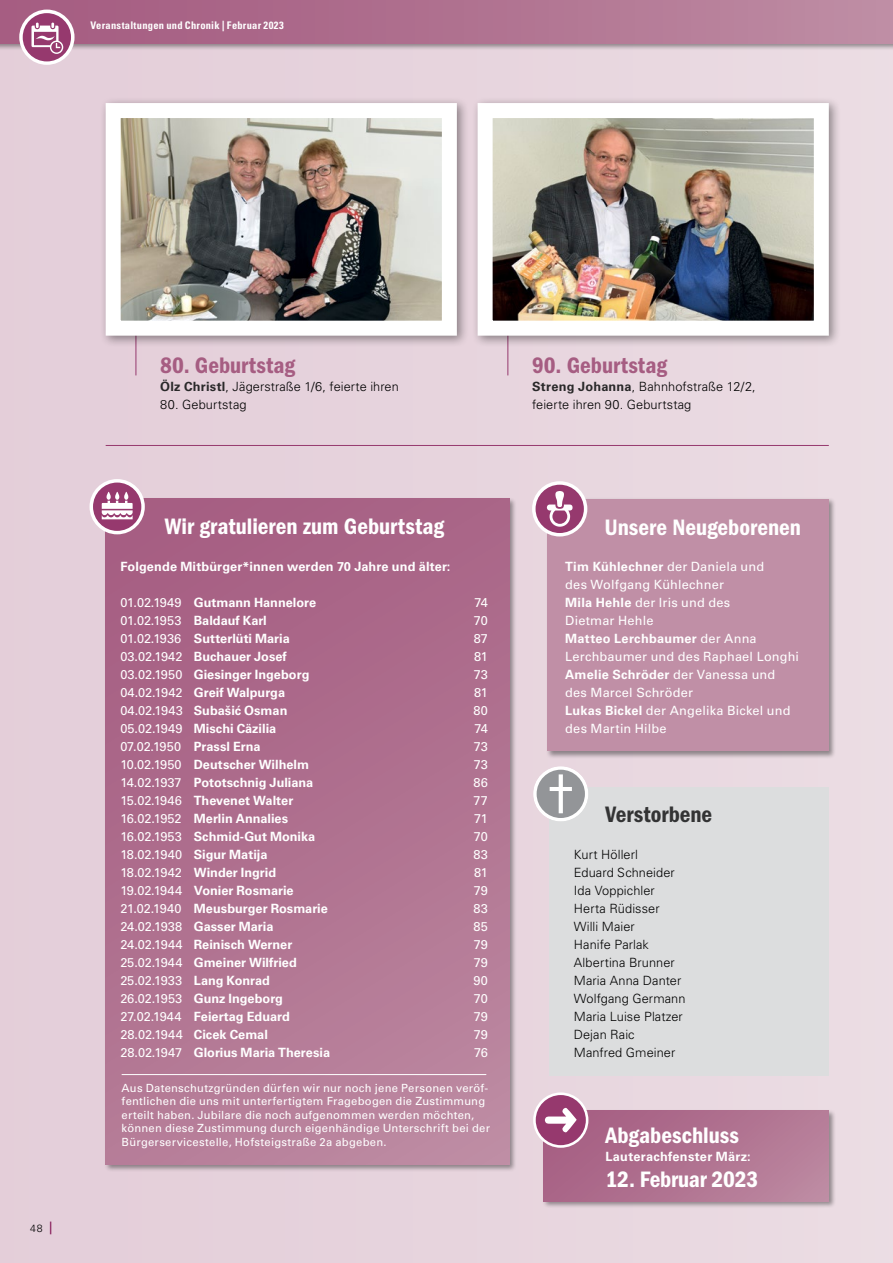
<style>
.page{position:relative;width:893px;height:1263px;background:#e7d4dd}
.page>*{position:absolute;margin:0;border:0;box-sizing:border-box;transform-origin:0 0}
.t1{font:600 22.5px "Franklin Gothic Cond ITC";letter-spacing:-.005em;color:#fff}
.t2{font:600 22.5px "Franklin Gothic Cond ITC";color:#a65d82}
.t3{font:600 22.5px "Franklin Gothic Cond ITC";color:#333334}
.t4{font:700 12.75px "Univers LT Pro 65";color:#fff}
.t5{font:300 12.75px/18px "Univers LT Pro 45";letter-spacing:.005em;color:#000}
.t6{font:12.75px/18px "Univers LT Pro 55 Roman";letter-spacing:.01em;color:#fff}
.t7{font:700 12.75px "Univers LT Pro 65";letter-spacing:.02em;color:#fff}
.t8{font:11.25px/13.5px "Univers LT Pro 55 Roman";letter-spacing:.02em;color:#fff}
.t9{font:700 condensed 10.5px "Univers LT Pro";letter-spacing:.025em;color:#fff}
.t10{font:300 10.5px "Univers LT Pro 45";color:#000}
.s1{font-family:"Univers LT Pro 65";font-weight:700;color:#292829}
.s2{font-family:"Univers LT Pro 55 Roman";font-weight:400}
.s3{font-family:"Univers LT Pro 65";font-weight:700}
</style>
<div class="page">
<hr style="left:507px;top:318px;width:1px;height:57px;background:#96396e">
<hr style="left:136px;top:318px;width:1px;height:57px;background:#96396e">
<div style="left:472px;top:97px;width:369px;height:251px;background:#000;opacity:.4"></div>
<img style="left:494px;top:119px;width:319px;height:201px">
<div style="left:478px;top:103px;width:351px;height:233px;border:15px solid #fff"></div>
<div style="left:100px;top:97px;width:369px;height:251px;background:#000;opacity:.4"></div>
<img style="left:122px;top:119px;width:319px;height:201px">
<div style="left:106px;top:103px;width:351px;height:233px;border:15px solid #fff"></div>
<div style="left:542px;top:1109px;width:294px;height:99px;background:#000;opacity:.4"></div>
<div style="left:544px;top:1111px;width:285px;height:90px;background:linear-gradient(to right,#a76184,#b9839c)"></div>
<div style="left:534px;top:1094px;width:53px;height:52px;background:#96396e;border-radius:50%"></div>
<div style="left:533px;top:1092px;width:55px;height:56px;border:3px solid #fff;border-radius:50%"></div>
<svg style="left:545px;top:1108px;width:32px;height:24px"></svg>
<div style="left:549px;top:787px;width:280px;height:288px;background:#dcddde"></div>
<div style="left:533px;top:766px;width:55px;height:55px;background:#fff;border-radius:50%"></div>
<svg style="left:537px;top:770px;width:48px;height:48px"></svg>
<div style="left:546px;top:497px;width:291px;height:262px;background:#000;opacity:.4"></div>
<div style="left:548px;top:499px;width:281px;height:252px;background:#c08fa6"></div>
<svg style="left:532px;top:481px;width:55px;height:55px"></svg>
<div style="left:536px;top:485px;width:48px;height:48px;background:#96396e;border-radius:50%"></div>
<svg style="left:547px;top:491px;width:26px;height:36px"></svg>
<div style="left:104px;top:497px;width:413px;height:675px;background:#000;opacity:.4"></div>
<div style="left:106px;top:499px;width:403px;height:665px;background:linear-gradient(to bottom,#a65f83,#b9849d)"></div>
<svg style="left:90px;top:479px;width:55px;height:55px"></svg>
<div style="left:93px;top:483px;width:48px;height:48px;background:#96396e;border-radius:50%"></div>
<svg style="left:102px;top:492px;width:31px;height:27px"></svg>
<hr style="left:122px;top:1074px;width:364px;height:1px;background:#fff">
<hr style="left:106px;top:445px;width:723px;height:1px;background:#96396e">
<div style="left:0;top:0;width:893px;height:51px;background:#000;opacity:.4"></div>
<div style="left:0;top:0;width:893px;height:43px;background:linear-gradient(to right,#a45a7f,#bd8ba2)"></div>
<svg style="left:50px;top:1221px;width:1px;height:13px"></svg>
<svg style="left:19px;top:10px;width:56px;height:55px"></svg>
<div style="left:23px;top:13px;width:48px;height:48px;background:#96396e;border-radius:50%"></div>
<svg style="left:32px;top:23px;width:31px;height:31px"></svg>
<p class="t9" style="left:90px;top:19px;width:195px">Veranstaltungen und Chronik | Februar 2023</p>
<p class="t10" style="left:30px;top:1221px;width:14px">48</p>
<h1 class="t2" style="left:160px;top:352px;width:137px">80. Geburtstag</h1>
<p class="t5" style="left:160px;top:377px;width:240px"><span class="s1">Ölz Christl</span>, Jägerstraße 1/6, feierte ihren</p>
<p class="t5" style="left:160px;top:395px;width:88px">80. Geburtstag</p>
<h1 class="t2" style="left:532px;top:352px;width:136px">90. Geburtstag</h1>
<p class="t5" style="left:532px;top:377px;width:225px"><span class="s1">Streng Johanna</span>, Bahnhofstraße 12/2, feierte ihren 90. Geburtstag</p>
<h1 class="t1" style="left:165px;top:513px;width:281px">Wir gratulieren zum Geburtstag</h1>
<p class="t4" style="left:120px;top:558px;width:332px">Folgende Mitbürger*innen werden 70 Jahre und älter:</p>
<p class="t4" style="left:120px;top:594px;width:197px"><span class="s2">01.02.1949</span> Gutmann Hannelore</p>
<p class="t6" style="left:474px;top:593px;width:15px">74</p>
<p class="t4" style="left:120px;top:612px;width:148px"><span class="s2">01.02.1953</span> Baldauf Karl</p>
<p class="t6" style="left:474px;top:611px;width:15px">70</p>
<p class="t4" style="left:120px;top:630px;width:171px"><span class="s2">01.02.1936</span> Sutterlüti Maria</p>
<p class="t6" style="left:474px;top:629px;width:16px">87</p>
<p class="t4" style="left:120px;top:648px;width:168px"><span class="s2">03.02.1942</span> Buchauer Josef</p>
<p class="t6" style="left:474px;top:647px;width:15px">81</p>
<p class="t4" style="left:120px;top:666px;width:191px"><span class="s2">03.02.1950</span> Giesinger Ingeborg</p>
<p class="t6" style="left:474px;top:665px;width:16px">73</p>
<p class="t4" style="left:120px;top:684px;width:166px"><span class="s2">04.02.1942</span> Greif Walpurga</p>
<p class="t6" style="left:474px;top:683px;width:15px">81</p>
<p class="t4" style="left:120px;top:702px;width:169px"><span class="s2">04.02.1943</span> Subašić Osman</p>
<p class="t6" style="left:474px;top:701px;width:16px">80</p>
<p class="t4" style="left:120px;top:720px;width:157px"><span class="s2">05.02.1949</span> Mischi Cäzilia</p>
<p class="t6" style="left:474px;top:719px;width:15px">74</p>
<p class="t6" style="left:120px;top:737px;width:142px">07.02.1950 <span class="s3">Prassl Erna</span></p>
<p class="t6" style="left:474px;top:737px;width:16px">73</p>
<p class="t4" style="left:120px;top:756px;width:190px"><span class="s2">10.02.1950</span> Deutscher Wilhelm</p>
<p class="t6" style="left:474px;top:755px;width:16px">73</p>
<p class="t4" style="left:120px;top:774px;width:194px"><span class="s2">14.02.1937</span> Pototschnig Juliana</p>
<p class="t6" style="left:474px;top:773px;width:16px">86</p>
<p class="t4" style="left:120px;top:792px;width:174px"><span class="s2">15.02.1946</span> Thevenet Walter</p>
<p class="t6" style="left:474px;top:791px;width:16px">77</p>
<p class="t4" style="left:120px;top:810px;width:169px"><span class="s2">16.02.1952</span> Merlin Annalies</p>
<p class="t6" style="left:474px;top:809px;width:15px">71</p>
<p class="t4" style="left:120px;top:828px;width:196px"><span class="s2">16.02.1953</span> Schmid-Gut Monika</p>
<p class="t6" style="left:474px;top:827px;width:15px">70</p>
<p class="t4" style="left:120px;top:846px;width:149px"><span class="s2">18.02.1940</span> Sigur Matija</p>
<p class="t6" style="left:473px;top:845px;width:16px">83</p>
<p class="t4" style="left:120px;top:864px;width:157px"><span class="s2">18.02.1942</span> Winder Ingrid</p>
<p class="t6" style="left:474px;top:863px;width:15px">81</p>
<p class="t4" style="left:120px;top:882px;width:175px"><span class="s2">19.02.1944</span> Vonier Rosmarie</p>
<p class="t6" style="left:474px;top:881px;width:16px">79</p>
<p class="t4" style="left:120px;top:900px;width:209px"><span class="s2">21.02.1940</span> Meusburger Rosmarie</p>
<p class="t6" style="left:473px;top:899px;width:16px">83</p>
<p class="t4" style="left:120px;top:918px;width:155px"><span class="s2">24.02.1938</span> Gasser Maria</p>
<p class="t6" style="left:474px;top:917px;width:16px">85</p>
<p class="t4" style="left:120px;top:936px;width:174px"><span class="s2">24.02.1944</span> Reinisch Werner</p>
<p class="t6" style="left:474px;top:935px;width:16px">79</p>
<p class="t4" style="left:120px;top:954px;width:178px"><span class="s2">25.02.1944</span> Gmeiner Wilfried</p>
<p class="t6" style="left:474px;top:953px;width:16px">79</p>
<p class="t6" style="left:120px;top:971px;width:151px">25.02.1933 <span class="s3">Lang Konrad</span></p>
<p class="t6" style="left:473px;top:971px;width:16px">90</p>
<p class="t4" style="left:120px;top:990px;width:164px"><span class="s2">26.02.1953</span> Gunz Ingeborg</p>
<p class="t6" style="left:474px;top:989px;width:15px">70</p>
<p class="t4" style="left:120px;top:1008px;width:171px"><span class="s2">27.02.1944</span> Feiertag Eduard</p>
<p class="t6" style="left:474px;top:1007px;width:16px">79</p>
<p class="t6" style="left:120px;top:1025px;width:149px">28.02.1944 <span class="s3">Cicek Cemal</span></p>
<p class="t6" style="left:474px;top:1025px;width:16px">79</p>
<p class="t4" style="left:120px;top:1044px;width:211px"><span class="s2">28.02.1947</span> Glorius Maria Theresia</p>
<p class="t6" style="left:474px;top:1043px;width:15px">76</p>
<p class="t8" style="left:122px;top:1080px;width:370px">Aus Datenschutzgründen dürfen wir nur noch jene Personen veröf&shy;fentlichen die uns mit unterfertigtem Fragebogen die Zustimmung erteilt haben. Jubilare die noch aufgenommen werden möchten, können diese Zustimmung durch eigenhändige Unterschrift bei der Bürgerservicestelle, Hofsteigstraße 2a abgeben.</p>
<h1 class="t1" style="left:604px;top:514px;width:198px">Unsere Neugeborenen</h1>
<p class="t7" style="left:565px;top:558px;width:201px">Tim Kühlechner <span class="s2">der Daniela und</span></p>
<p class="t6" style="left:565px;top:575px;width:167px">des Wolfgang Kühlechner<br><span class="s3">Mila Hehle</span> der Iris und des<br>Dietmar Hehle</p>
<p class="t7" style="left:565px;top:630px;width:193px">Matteo Lerchbaumer <span class="s2">der Anna</span></p>
<p class="t6" style="left:565px;top:647px;width:235px">Lerchbaumer und des Raphael Longhi</p>
<p class="t7" style="left:565px;top:666px;width:212px">Amelie Schröder <span class="s2">der Vanessa und</span></p>
<p class="t6" style="left:565px;top:683px;width:227px">des Marcel Schröder<br><span class="s3">Lukas Bickel</span> der Angelika Bickel und des Martin Hilbe</p>
<h1 class="t3" style="left:606px;top:801px;width:108px">Verstorbene</h1>
<p class="t5" style="left:574px;top:845px;width:113px">Kurt Höllerl<br>Eduard Schneider<br>Ida Voppichler<br>Herta Rüdisser<br>Willi Maier<br>Hanife Parlak<br>Albertina Brunner<br>Maria Anna Danter<br>Wolfgang Germann<br>Maria Luise Platzer<br>Dejan Raic<br>Manfred Gmeiner</p>
<h1 class="t1" style="left:606px;top:1122px;width:135px">Abgabeschluss</h1>
<p class="t7" style="left:606px;top:1147px;width:147px">Lauterachfenster März:</p>
<h1 class="t1" style="left:606px;top:1165px;width:154px">12. Februar 2023</h1>
</div>
